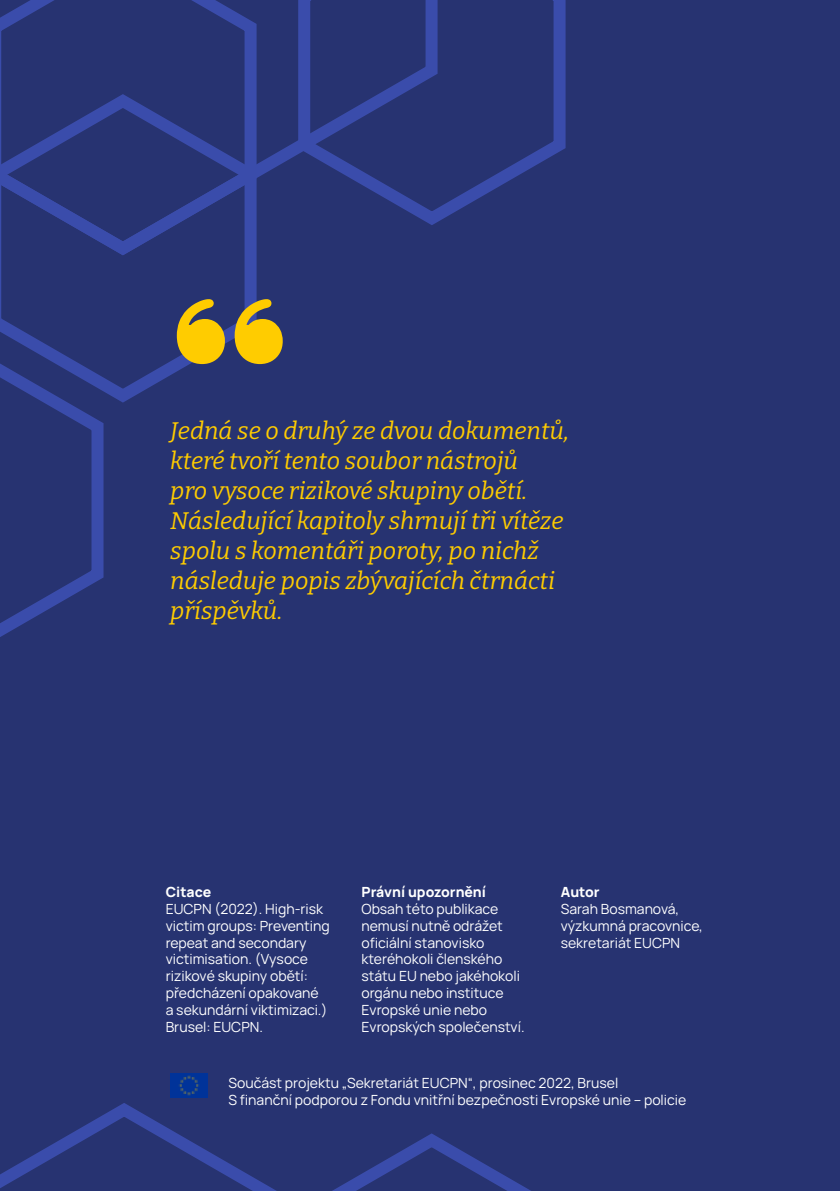
<style>
.page{position:relative;width:840px;height:1191px;background:#fff}
.page>*{position:absolute;margin:0;border:0;box-sizing:border-box;transform-origin:0 0}
.t1{font:italic 24px/30px "Bitter";color:#fc0}
.t2{font:14px/16.8px "Manrope";color:#fff}
.t3{font:800 14px "Manrope";color:#fff}
</style>
<div class="page">
<div style="left:0;top:0;width:839px;height:1191px;background:#273371"></div>
<svg style="left:0;top:262px;width:261px;height:141px"></svg>
<svg style="left:448px;top:1143px;width:83px;height:48px"></svg>
<svg style="left:0;top:339px;width:114px;height:298px"></svg>
<svg style="left:0;top:1096px;width:448px;height:95px"></svg>
<svg style="left:0;top:0;width:292px;height:262px"></svg>
<svg style="left:292px;top:0;width:274px;height:225px"></svg>
<svg style="left:177px;top:299px;width:105px;height:65px"></svg>
<img style="left:170px;top:1073px;width:37px;height:24px">
<h1 class="t1" style="left:170px;top:415px;width:400px">Jedná se o druhý ze dvou dokumentů, které tvoří tento soubor nástrojů<br>pro vysoce rizikové skupiny obětí.<br>Následující kapitoly shrnují tři vítěze spolu s komentáři poroty, po nichž následuje popis zbývajících čtrnácti příspěvků.</h1>
<p class="t3" style="left:166px;top:880px;width:47px">Citace</p>
<p class="t2" style="left:166px;top:899px;width:165px">EUCPN (2022). High-risk victim groups: Preventing repeat and secondary victimisation. (Vysoce rizikové skupiny obětí: předcházení opakované a sekundární viktimizaci.)<br>Brusel: EUCPN.</p>
<p class="t3" style="left:361px;top:880px;width:126px">Právní upozornění</p>
<p class="t2" style="left:361px;top:899px;width:164px">Obsah této publikace nemusí nutně odrážet oficiální stanovisko kteréhokoli členského státu EU nebo jakéhokoli orgánu nebo instituce<br>Evropské unie nebo<br>Evropských společenství.</p>
<p class="t3" style="left:560px;top:880px;width:40px">Autor</p>
<p class="t2" style="left:560px;top:899px;width:144px">Sarah Bosmanová, výzkumná pracovnice, sekretariát EUCPN</p>
<p class="t2" style="left:228px;top:1074px;width:459px">Součást projektu „Sekretariát EUCPN“, prosinec 2022, Brusel<br>S finanční podporou z Fondu vnitřní bezpečnosti Evropské unie – policie</p>
</div>
